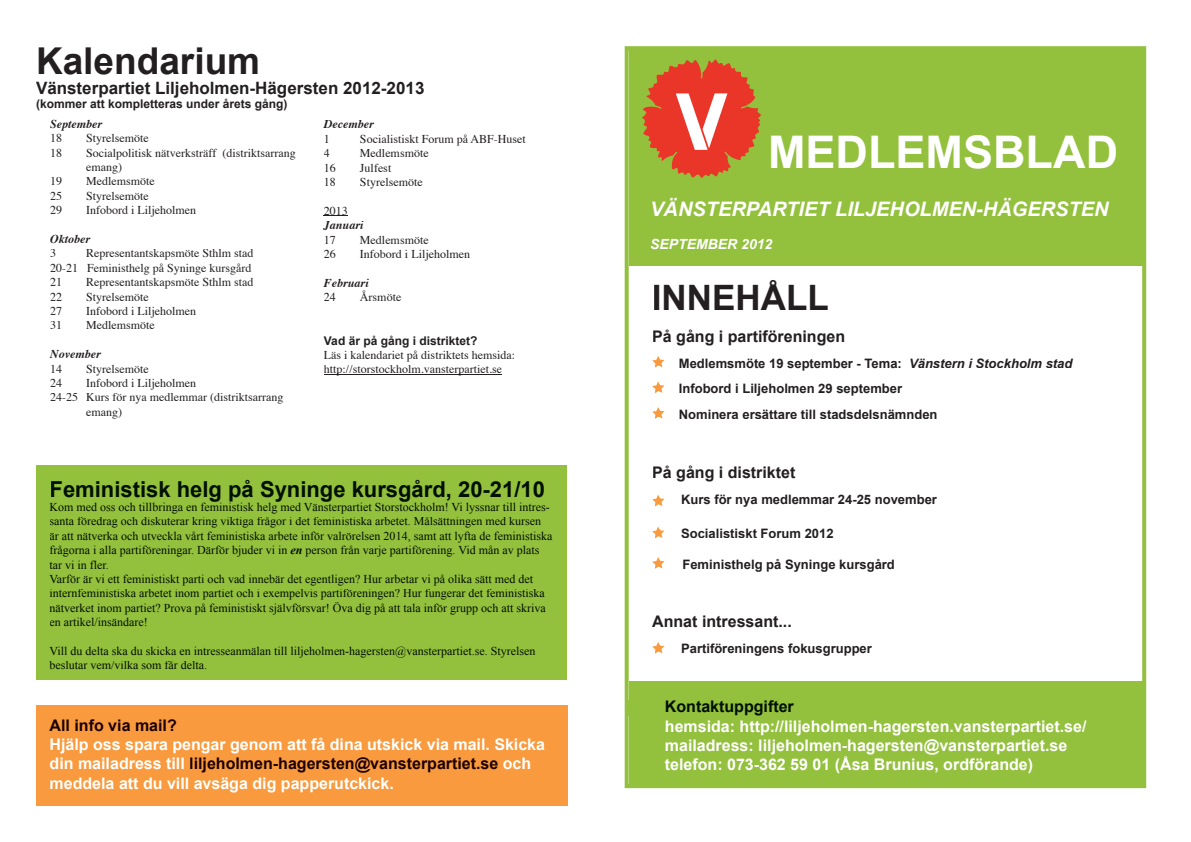
<style>
.page{position:relative;width:1191px;height:842px;background:#fff}
.page>*{position:absolute;margin:0;border:0;box-sizing:border-box;transform-origin:0 0}
.t1{font:700 45px "Arial";color:#fff}
.t2{font:700 37px "Arial";color:#231f20}
.t3{font:700 35px "Arial";color:#231f20}
.t4{font:700 22px "Arial";color:#000f00}
.t5{font:italic 700 20px "Arial";color:#fff}
.t6{font:700 17px "Arial";color:#231f20}
.t7{font:700 16px/19.2px "Arial";color:#fff}
.t8{font:700 16px "Arial";color:#231f20}
.t9{font:700 16px "Arial";color:#000f00}
.t10{font:700 16px "Arial";color:#1c0000}
.t11{font:italic 700 14px "Arial";color:#fff}
.t12{font:700 13px/25.6px "Arial";color:#231f20}
.t13{font:12px/14.4px "Times New Roman";color:#000f00}
.t14{font:12px/14.4px "Times";color:#231f20}
.t15{font:700 12px "Arial";color:#231f20}
.t16{font:italic 700 12px "Times";color:#231f20}
.s1{font-weight:700;font-style:italic}
.s2{color:#1c0000}
.s3{font-style:italic}
</style>
<div class="page">
<svg style="left:624px;top:46px;width:522px;height:742px"></svg>
<div style="left:629px;top:50px;width:513px;height:215px;background:#93c03d"></div>
<svg style="left:642px;top:60px;width:119px;height:118px"></svg>
<svg style="left:652px;top:356px;width:12px;height:12px"></svg>
<svg style="left:652px;top:381px;width:12px;height:12px"></svg>
<svg style="left:652px;top:407px;width:12px;height:12px"></svg>
<svg style="left:652px;top:557px;width:12px;height:12px"></svg>
<div style="left:629px;top:682px;width:516px;height:105px;background:#93c03d"></div>
<svg style="left:324px;top:215px;width:24px;height:1px"></svg>
<hr style="left:324px;top:374px;width:178px;height:1px;background:#231f20">
<div style="left:37px;top:706px;width:531px;height:100px;background:#f89a3d"></div>
<svg style="left:652px;top:495px;width:12px;height:11px"></svg>
<div style="left:37px;top:465px;width:529px;height:214px;background:#93c03d"></div>
<svg style="left:652px;top:642px;width:12px;height:12px"></svg>
<svg style="left:652px;top:527px;width:12px;height:11px"></svg>
<h2 class="t2" style="left:36px;top:36px;width:226px">Kalendarium</h2>
<h3 class="t6" style="left:36px;top:77px;width:390px">Vänsterpartiet Liljeholmen-Hägersten 2012-2013</h3>
<p class="t15" style="left:36px;top:96px;width:253px">(kommer att kompletteras under årets gång)</p>
<p class="t16" style="left:324px;top:113px;width:51px">December</p>
<p class="t14" style="left:324px;top:131px;width:7px">1</p>
<p class="t14" style="left:360px;top:131px;width:167px">Socialistiskt Forum på ABF-Huset</p>
<p class="t14" style="left:324px;top:145px;width:7px">4</p>
<p class="t14" style="left:360px;top:145px;width:70px">Medlemsmöte</p>
<p class="t14" style="left:324px;top:159px;width:13px">16</p>
<p class="t14" style="left:360px;top:159px;width:33px">Julfest</p>
<p class="t14" style="left:324px;top:174px;width:13px">18</p>
<p class="t14" style="left:360px;top:174px;width:64px">Styrelsemöte</p>
<p class="t14" style="left:324px;top:203px;width:25px">2013</p>
<p class="t16" style="left:324px;top:214px;width:41px">Januari</p>
<p class="t14" style="left:324px;top:231px;width:13px">17</p>
<p class="t14" style="left:360px;top:231px;width:70px">Medlemsmöte</p>
<p class="t14" style="left:324px;top:246px;width:13px">26</p>
<p class="t14" style="left:360px;top:246px;width:111px">Infobord i Liljeholmen</p>
<p class="t16" style="left:324px;top:272px;width:46px">Februari</p>
<p class="t14" style="left:324px;top:289px;width:13px">24</p>
<p class="t14" style="left:360px;top:289px;width:43px">Årsmöte</p>
<p class="t15" style="left:324px;top:332px;width:155px">Vad är på gång i distriktet?</p>
<p class="t14" style="left:324px;top:347px;width:192px">Läs i kalendariet på distriktets hemsida: http://storstockholm.vansterpartiet.se</p>
<p class="t16" style="left:50px;top:112px;width:53px">September</p>
<p class="t14" style="left:50px;top:130px;width:13px">18</p>
<p class="t14" style="left:86px;top:130px;width:64px">Styrelsemöte</p>
<p class="t14" style="left:50px;top:144px;width:13px">18</p>
<p class="t14" style="left:86px;top:144px;width:211px">Socialpolitisk nätverksträff (distriktsarrang emang)</p>
<p class="t14" style="left:50px;top:173px;width:13px">19</p>
<p class="t14" style="left:86px;top:173px;width:70px">Medlemsmöte</p>
<p class="t14" style="left:50px;top:188px;width:13px">25</p>
<p class="t14" style="left:86px;top:188px;width:64px">Styrelsemöte</p>
<p class="t14" style="left:50px;top:202px;width:13px">29</p>
<p class="t14" style="left:86px;top:202px;width:111px">Infobord i Liljeholmen</p>
<p class="t16" style="left:50px;top:228px;width:41px">Oktober</p>
<p class="t14" style="left:50px;top:245px;width:7px">3</p>
<p class="t14" style="left:50px;top:245px;width:205px;text-indent:36px">Representantskapsmöte Sthlm stad<br>20-21 Feministhelg på Syninge kursgård<br>21</p>
<p class="t14" style="left:86px;top:274px;width:169px">Representantskapsmöte Sthlm stad</p>
<p class="t14" style="left:50px;top:288px;width:13px">22</p>
<p class="t14" style="left:86px;top:288px;width:64px">Styrelsemöte</p>
<p class="t14" style="left:50px;top:303px;width:13px">27</p>
<p class="t14" style="left:86px;top:303px;width:111px">Infobord i Liljeholmen</p>
<p class="t14" style="left:50px;top:317px;width:13px">31</p>
<p class="t14" style="left:86px;top:317px;width:70px">Medlemsmöte</p>
<p class="t16" style="left:50px;top:343px;width:52px">November</p>
<p class="t14" style="left:50px;top:360px;width:13px">14</p>
<p class="t14" style="left:86px;top:360px;width:64px">Styrelsemöte</p>
<p class="t14" style="left:50px;top:375px;width:13px">24</p>
<p class="t14" style="left:86px;top:375px;width:111px">Infobord i Liljeholmen</p>
<p class="t14" style="left:50px;top:389px;width:235px">24-25 Kurs för nya medlemmar (distriktsarrang</p>
<p class="t14" style="left:86px;top:404px;width:37px">emang)</p>
<h3 class="t4" style="left:50px;top:474px;width:497px">Feministisk helg på Syninge kursgård, 20-21/10</h3>
<p class="t13" style="left:50px;top:500px;width:504px">Kom med oss och tillbringa en feministisk helg med Vänsterpartiet Storstockholm! Vi lyssnar till intres&shy;santa föredrag och diskuterar kring viktiga frågor i det feministiska arbetet. Målsättningen med kursen är att nätverka och utveckla vårt feministiska arbete inför valrörelsen 2014, samt att lyfta de feministiska frågorna i alla partiföreningar. Därför bjuder vi in <span class="s1">en</span> person från varje partiförening. Vid mån av plats tar vi in fler.<br>Varför är vi ett feministiskt parti och vad innebär det egentligen? Hur arbetar vi på olika sätt med det internfeministiska arbetet inom partiet och i exempelvis partiföreningen? Hur fungerar det feministiska nätverket inom partiet? Prova på feministiskt självförsvar! Öva dig på att tala inför grupp och att skriva en artikel/insändare!</p>
<p class="t13" style="left:50px;top:644px;width:487px">Vill du delta ska du skicka en intresseanmälan till liljeholmen-hagersten@vansterpartiet.se. Styrelsen beslutar vem/vilka som får delta.</p>
<h3 class="t10" style="left:50px;top:715px;width:129px">All info via mail?</h3>
<h3 class="t7" style="left:50px;top:735px;width:497px">Hjälp oss spara pengar genom att få dina utskick via mail. Skicka din mailadress till <span class="s2">liljeholmen-hagersten@vansterpartiet.se</span> och meddela att du vill avsäga dig papperutckick.</h3>
<h1 class="t1" style="left:768px;top:122px;width:351px">MEDLEMSBLAD</h1>
<h3 class="t5" style="left:650px;top:196px;width:460px">VÄNSTERPARTIET LILJEHOLMEN-HÄGERSTEN</h3>
<p class="t11" style="left:650px;top:235px;width:124px">SEPTEMBER 2012</p>
<h3 class="t3" style="left:652px;top:274px;width:178px">INNEHÅLL</h3>
<h3 class="t8" style="left:652px;top:326px;width:194px">På gång i partiföreningen</h3>
<p class="t12" style="left:679px;top:351px;width:395px">Medlemsmöte 19 september - Tema: <span class="s3">Vänstern i Stockholm stad<br></span>Infobord i Liljeholmen 29 september<br>Nominera ersättare till stadsdelsnämnden</p>
<h3 class="t8" style="left:652px;top:462px;width:145px">På gång i distriktet</h3>
<p class="t12" style="left:681px;top:487px;width:257px">Kurs för nya medlemmar 24-25 november</p>
<p class="t12" style="left:681px;top:521px;width:154px">Socialistiskt Forum 2012</p>
<p class="t12" style="left:682px;top:552px;width:214px">Feministhelg på Syninge kursgård</p>
<h3 class="t8" style="left:652px;top:611px;width:141px">Annat intressant...</h3>
<p class="t12" style="left:681px;top:636px;width:192px">Partiföreningens fokusgrupper</p>
<h3 class="t9" style="left:665px;top:696px;width:130px">Kontaktuppgifter</h3>
<h3 class="t7" style="left:665px;top:717px;width:423px">hemsida: http://liljeholmen-hagersten.vansterpartiet.se/ mailadress: liljeholmen-hagersten@vansterpartiet.se telefon: 073-362 59 01 (Åsa Brunius, ordförande)</h3>
</div>
